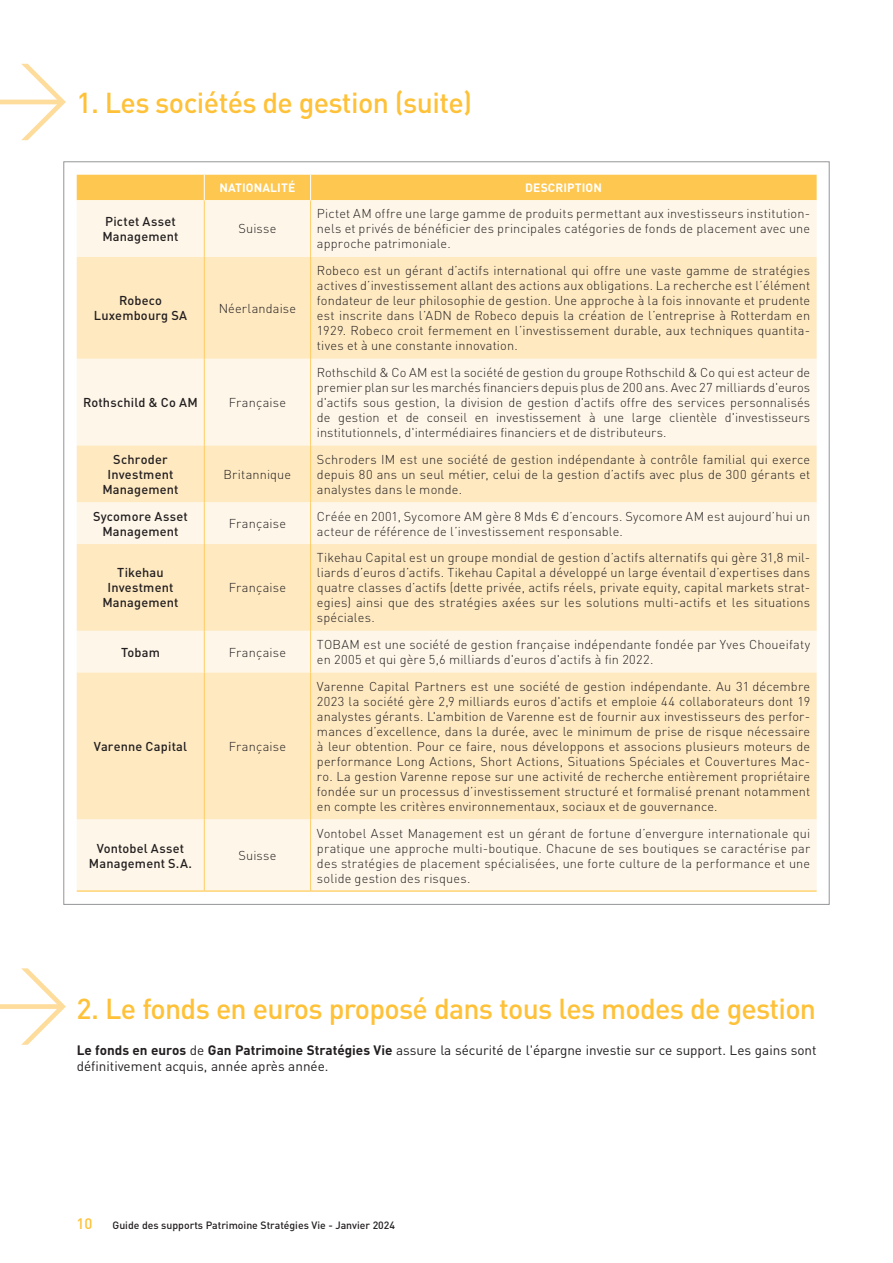
<style>
.page{position:relative;width:893px;height:1263px;background:#fff}
.page>*{position:absolute;margin:0;border:0;box-sizing:border-box;transform-origin:0 0}
.Titre_principal{font:500 28.5px "DIN Pro";letter-spacing:-.025em;color:#fec137}
.t1{font:500 15px "DIN Pro";color:#fec137}
.Courant{font:13.5px/16.2px "DIN Pro";color:#231f20}
.TEXTE_COURANT{font:300 12.75px/15px "DIN Pro";letter-spacing:.015em;color:#231f20;text-align:justify}
.TEXTE_COURANT-2{font:500 12.75px/15px "DIN Pro";letter-spacing:.015em;color:#231f20;text-align:center}
.t2{font:700 12px "DIN Pro";letter-spacing:.01em;color:#fff}
.t3{font:500 10.5px "DIN Pro";color:#231f20}
.s1{font-family:"DIN"}
.s2{font-weight:700}
</style>
<div class="page">
<div style="left:77px;top:200px;width:740px;height:691px;background:#fef7e9"></div>
<svg style="left:77px;top:257px;width:740px;height:562px;background:#feedcd"></svg>
<hr style="left:204px;top:200px;width:1px;height:57px;background:#fecc63">
<hr style="left:310px;top:200px;width:1px;height:57px;background:#fecc63">
<hr style="left:204px;top:257px;width:1px;height:102px;background:#fecc63">
<hr style="left:310px;top:257px;width:1px;height:102px;background:#fecc63">
<hr style="left:204px;top:359px;width:1px;height:86px;background:#fecc63">
<hr style="left:310px;top:359px;width:1px;height:86px;background:#fecc63">
<hr style="left:204px;top:445px;width:1px;height:57px;background:#fecc63">
<hr style="left:310px;top:445px;width:1px;height:57px;background:#fecc63">
<hr style="left:204px;top:502px;width:1px;height:42px;background:#fecc63">
<hr style="left:310px;top:502px;width:1px;height:42px;background:#fecc63">
<hr style="left:204px;top:544px;width:1px;height:87px;background:#fecc63">
<hr style="left:310px;top:544px;width:1px;height:87px;background:#fecc63">
<hr style="left:204px;top:631px;width:1px;height:41px;background:#fecc63">
<hr style="left:310px;top:631px;width:1px;height:41px;background:#fecc63">
<hr style="left:204px;top:672px;width:1px;height:147px;background:#fecc63">
<hr style="left:310px;top:672px;width:1px;height:147px;background:#fecc63">
<hr style="left:204px;top:819px;width:1px;height:72px;background:#fecc63">
<hr style="left:310px;top:819px;width:1px;height:72px;background:#fecc63">
<div style="left:77px;top:175px;width:740px;height:25px;background:#fec74f"></div>
<hr style="left:77px;top:891px;width:127px;height:1px;background:#fec137">
<hr style="left:204px;top:891px;width:107px;height:1px;background:#fec137">
<hr style="left:311px;top:891px;width:506px;height:1px;background:#fec137">
<svg style="left:0;top:64px;width:66px;height:76px"></svg>
<svg style="left:0;top:968px;width:66px;height:77px"></svg>
<p class="Titre_principal" style="left:77px;top:80px;width:397px">1. Les sociétés de gestion (suite)</p>
<p class="t2" style="left:220px;top:178px;width:77px">NATIONALITÉ</p>
<p class="t2" style="left:525px;top:178px;width:78px">DESCRIPTION</p>
<p class="TEXTE_COURANT-2" style="left:102px;top:212px;width:78px;text-align:left">Pictet Asset<br>Management</p>
<p class="TEXTE_COURANT" style="left:238px;top:221px;width:40px">Suisse</p>
<p class="TEXTE_COURANT-2" style="left:94px;top:292px;width:95px">Robeco<br>Luxembourg SA</p>
<p class="TEXTE_COURANT" style="left:219px;top:300px;width:79px">Néerlandaise</p>
<p class="TEXTE_COURANT-2" style="left:83px;top:393px;width:116px">Rothschild &amp; Co AM</p>
<p class="TEXTE_COURANT" style="left:229px;top:394px;width:59px">Française</p>
<p class="TEXTE_COURANT-2" style="left:102px;top:450px;width:78px">Schroder<br>Investment<br>Management</p>
<p class="TEXTE_COURANT" style="left:224px;top:466px;width:69px">Britannique</p>
<p class="TEXTE_COURANT" style="left:317px;top:206px;width:495px">Pictet AM offre une large gamme de produits permettant aux investisseurs institution&shy;nels et privés de bénéficier des principales catégories de fonds de placement avec une approche patrimoniale.</p>
<p class="TEXTE_COURANT" style="left:317px;top:263px;width:495px">Robeco est un gérant d’actifs international qui offre une vaste gamme de stratégies actives d’investissement allant des actions aux obligations. La recherche est l’élément fondateur de leur philosophie de gestion. Une approche à la fois innovante et prudente est inscrite dans l’ADN de Robeco depuis la création de l’entreprise à Rotterdam en 1929. Robeco croit fermement en l’investissement durable, aux techniques quantita&shy;tives et à une constante innovation.</p>
<p class="TEXTE_COURANT" style="left:317px;top:364px;width:495px">Rothschild &amp; Co AM est la société de gestion du groupe Rothschild &amp; Co qui est acteur de premier plan sur les marchés financiers depuis plus de 200 ans. Avec 27 milliards d'euros d'actifs sous gestion, la division de gestion d'actifs offre des services personnalisés de gestion et de conseil en investissement à une large clientèle d'investisseurs institutionnels, d'intermédiaires financiers et de distributeurs.</p>
<p class="TEXTE_COURANT" style="left:317px;top:451px;width:495px">Schroders IM est une société de gestion indépendante à contrôle familial qui exerce depuis 80 ans un seul métier, celui de la gestion d’actifs avec plus de 300 gérants et analystes dans le monde.</p>
<p class="TEXTE_COURANT-2" style="left:93px;top:507px;width:96px">Sycomore Asset<br>Management</p>
<p class="TEXTE_COURANT" style="left:229px;top:515px;width:59px">Française</p>
<p class="TEXTE_COURANT" style="left:317px;top:508px;width:495px">Créée en 2001, Sycomore AM gère 8 Mds € d’encours. Sycomore AM est aujourd’hui un acteur de référence de l’investissement responsable.</p>
<p class="TEXTE_COURANT-2" style="left:102px;top:564px;width:78px">Tikehau<br>Investment<br>Management</p>
<p class="TEXTE_COURANT" style="left:317px;top:550px;width:495px">Tikehau Capital est un groupe mondial de gestion d’actifs alternatifs qui gère 31,8 mil&shy;liards d’euros d’actifs. Tikehau Capital a développé un large éventail d’expertises dans quatre classes d’actifs (dette privée, actifs réels, private equity, capital markets strat&shy;egies) ainsi que des stratégies axées sur les solutions multi-actifs et les situations spéciales.</p>
<p class="TEXTE_COURANT" style="left:229px;top:580px;width:59px">Française</p>
<p class="TEXTE_COURANT-2" style="left:121px;top:643px;width:40px">Tobam</p>
<p class="TEXTE_COURANT" style="left:229px;top:644px;width:59px">Française</p>
<p class="TEXTE_COURANT" style="left:317px;top:636px;width:495px">TOBAM est une société de gestion française indépendante fondée par Yves Choueifaty en 2005 et qui gère 5,6 milliards d'euros d'actifs à fin 2022.</p>
<p class="TEXTE_COURANT-2" style="left:94px;top:737px;width:95px">Varenne Capital</p>
<p class="TEXTE_COURANT" style="left:229px;top:738px;width:59px">Française</p>
<p class="TEXTE_COURANT-2" style="left:89px;top:839px;width:105px">Vontobel Asset<br>Management S.A.</p>
<p class="TEXTE_COURANT" style="left:238px;top:847px;width:40px">Suisse</p>
<p class="TEXTE_COURANT" style="left:317px;top:678px;width:495px">Varenne Capital Partners est une société de gestion indépendante. Au 31 décembre 2023 la société gère 2,9 milliards euros d'actifs et emploie 44 collaborateurs dont 19 analystes gérants. L'ambition de Varenne est de fournir aux investisseurs des perfor&shy;mances d’excellence, dans la durée, avec le minimum de prise de risque nécessaire à leur obtention. Pour ce faire, nous développons et associons plusieurs moteurs de performance Long Actions, Short Actions, Situations Spéciales et Couvertures Mac&shy;ro. La gestion Varenne repose sur une activité de recherche entièrement propriétaire fondée sur un processus d’investissement structuré et formalisé prenant notamment en compte les critères environnementaux, sociaux et de gouvernance.</p>
<p class="TEXTE_COURANT" style="left:317px;top:825px;width:495px">Vontobel Asset Management est un gérant de fortune d’envergure internationale qui pratique une approche multi-boutique. Chacune de ses boutiques se caractérise par des stratégies de placement spécialisées, une forte culture de la performance et une solide gestion des risques.</p>
<p class="Titre_principal" style="left:77px;top:986px;width:741px">2. <span class="s1">Le</span> fonds en euros proposé dans tous les modes de gestion</p>
<p class="Courant" style="left:77px;top:1041px;width:741px"><span class="s2">Le fonds en euros</span> de <span class="s2">Gan Patrimoine Stratégies Vie</span> assure la sécurité de l'épargne investie sur ce support. Les gains sont définitivement acquis, année après année.</p>
<p class="t1" style="left:77px;top:1212px;width:17px">10</p>
<p class="t3" style="left:113px;top:1217px;width:284px">Guide des supports Patrimoine Stratégies Vie - Janvier 2024</p>
</div>
